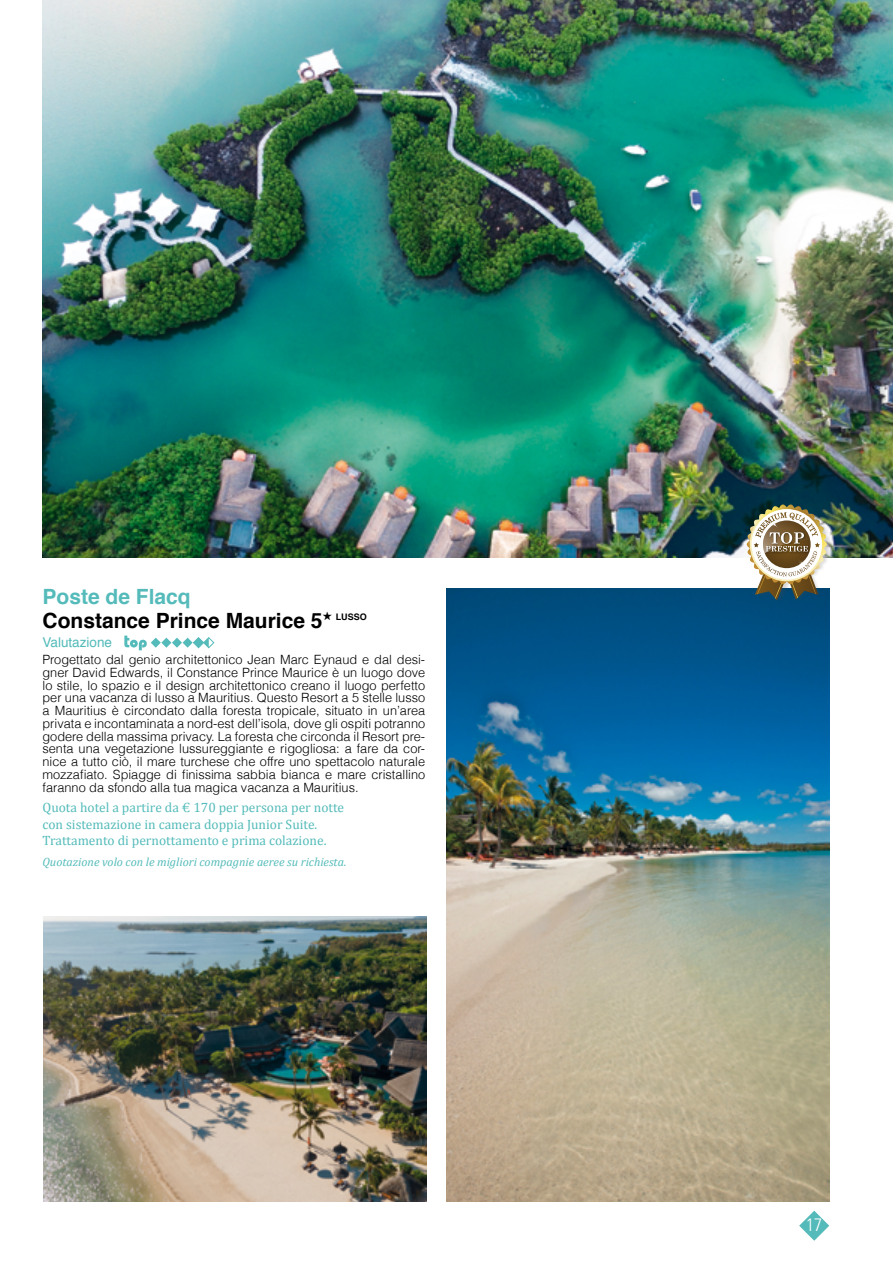
<style>
.page{position:relative;width:893px;height:1263px;background:#fff}
.page>*{position:absolute;margin:0;border:0;box-sizing:border-box;transform-origin:0 0}
.t1{font:700 21px/23.5px "Helvetica";color:#000}
.t2{font:300 condensed 18px "Univers LT Std";color:#fff}
.t3{font:13.5px/16.5px "Cambria";color:#54bbba}
.t4{font:13.5px "Helvetica";color:#54bbba}
.t5{font:300 12.75px/12.8px "Helvetica";color:#000;text-align:justify}
.t6{font:italic 12px "Cambria";color:#54bbba}
.s1{color:#54bbba}
</style>
<div class="page">
<svg style="left:799px;top:1211px;width:30px;height:30px"></svg>
<img style="left:44px;top:916px;width:382px;height:285px">
<img style="left:446px;top:589px;width:383px;height:612px">
<img style="left:43px;top:0;width:850px;height:557px">
<img style="left:747px;top:506px;width:82px;height:96px">
<img style="left:747px;top:504px;width:80px;height:96px">
<svg style="left:124px;top:636px;width:90px;height:14px"></svg>
<h1 class="t1" style="left:43px;top:585px;width:326px"><span class="s1">Poste de Flacq<br></span>Constance Prince Maurice 5★ <sup>LUSSO</sup></h1>
<p class="t4" style="left:43px;top:632px;width:71px">Valutazione</p>
<p class="t5" style="left:43px;top:653px;width:384px">Progettato dal genio architettonico Jean Marc Eynaud e dal desi&shy;gner David Edwards, il Constance Prince Maurice è un luogo dove lo stile, lo spazio e il design architettonico creano il luogo perfetto per una vacanza di lusso a Mauritius. Questo Resort a 5 stelle lusso a Mauritius è circondato dalla foresta tropicale, situato in un’area privata e incontaminata a nord-est dell’isola, dove gli ospiti potranno godere della massima privacy. La foresta che circonda il Resort pre&shy;senta una vegetazione lussureggiante e rigogliosa: a fare da cor&shy;nice a tutto ciò, il mare turchese che offre uno spettacolo naturale mozzafiato. Spiagge di finissima sabbia bianca e mare cristallino faranno da sfondo alla tua magica vacanza a Mauritius.</p>
<p class="t3" style="left:43px;top:799px;width:303px">Quota hotel a partire da € 170 per persona per notte con sistemazione in camera doppia Junior Suite.<br>Trattamento di pernottamento e prima colazione.</p>
<p class="t6" style="left:43px;top:854px;width:305px">Quotazione volo con le migliori compagnie aeree su richiesta.</p>
<h2 class="t2" style="left:806px;top:1214px;width:17px">17</h2>
</div>
